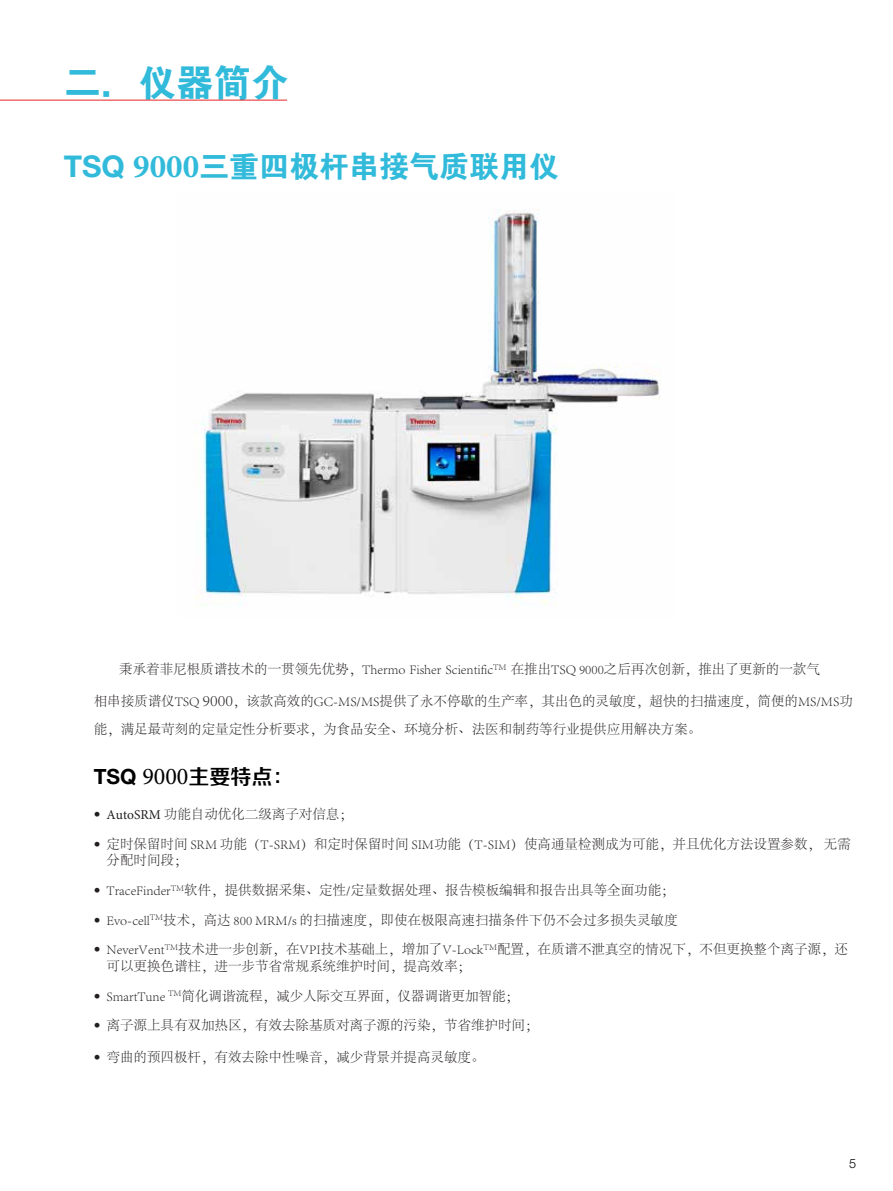
<style>
.page{position:relative;width:893px;height:1191px;background:#fff}
.page>*{position:absolute;margin:0;border:0;box-sizing:border-box;transform-origin:0 0}
.t1{font:37.5px "FZDHTJW GB1 0";color:#31bada}
.t2{font:30px "FZDHTJW GB1 0";color:#31bada}
.t3{font:21px "FZZZHONGJW GB1 0";color:#000}
.t4{font:300 13.5px/16.2px "Adobe Song Std";color:#231f20}
.t5{font:300 12.75px "Helvetica Neue LT Std";color:#000}
.s1{font-family:"Helvetica Neue LT Std";font-weight:700}
.s2{font-family:"Minion Pro";font-weight:700;font-size:33px}
.s3{font-size:16.5px}
.s4{font-family:"Minion Pro";font-size:24px}
.s5{font-family:"Helvetica Neue LT Std"}
.s6{font-family:"Minion Pro";font-weight:400}
</style>
<div class="page">
<hr style="left:0;top:100px;width:287px;height:1px;background:#e72426">
<img style="left:195px;top:209px;width:466px;height:397px">
<h1 class="t1" style="left:64px;top:62px;width:226px">二．仪器简介</h1>
<h2 class="t2" style="left:64px;top:150px;width:497px"><span class="s1">TSQ</span> <span class="s2">9000</span>三重四极杆串接气质联用仪</h2>
<p class="t4" style="left:119px;top:662px;width:702px">秉承着菲尼根质谱技术的一贯领先优势，Thermo Fisher Scientific<sup>TM</sup> 在推出TSQ 9000之后再次创新，推出了更新的一款气</p>
<p class="t4" style="left:94px;top:688px;width:760px;line-height:28px">相串接质谱仪TSQ <span class="s3">9000</span>，该款高效的GC-MS/MS提供了永不停歇的生产率，其出色的灵敏度，超快的扫描速度，简便的MS/MS功能，满足最苛刻的定量定性分析要求，为食品安全、环境分析、法医和制药等行业提供应用解决方案。</p>
<h3 class="t3" style="left:94px;top:764px;width:201px"><span class="s1">TSQ</span> <span class="s4">9000</span>主要特点：</h3>
<p class="t4" style="left:94px;top:806px;width:261px"><span class="s5">•</span> <span class="s6">AutoSRM</span> 功能自动优化二级离子对信息；</p>
<p class="t4" style="left:107px;top:836px;width:746px;text-indent:-13px"><span class="s5">•</span> 定时保留时间 SRM 功能（T-SRM）和定时保留时间 SIM功能（T-SIM）使高通量检测成为可能，并且优化方法设置参数， 无需分配时间段；</p>
<p class="t4" style="left:94px;top:882px;width:582px"><span class="s5">•</span> TraceFinder<sup>TM</sup>软件，提供数据采集、定性/定量数据处理、报告模板编辑和报告出具等全面功能；</p>
<p class="t4" style="left:94px;top:912px;width:585px"><span class="s5">•</span> Evo-cell<sup>TM</sup>技术，高达 800 MRM/s 的扫描速度，即使在极限高速扫描条件下仍不会过多损失灵敏度</p>
<p class="t4" style="left:107px;top:942px;width:743px;text-indent:-13px"><span class="s5">•</span> NeverVent<sup>TM</sup>技术进一步创新，在VPI技术基础上，增加了V-Lock<sup>TM</sup>配置，在质谱不泄真空的情况下，不但更换整个离子源，还可以更换色谱柱，进一步节省常规系统维护时间，提高效率；</p>
<p class="t4" style="left:94px;top:988px;width:427px"><span class="s5">•</span> SmartTune <sup>TM</sup>简化调谐流程，减少人际交互界面，仪器调谐更加智能；</p>
<p class="t4" style="left:94px;top:1018px;width:446px"><span class="s5">•</span> 离子源上具有双加热区，有效去除基质对离子源的污染，节省维护时间；</p>
<p class="t4" style="left:94px;top:1049px;width:392px"><span class="s5">•</span> 弯曲的预四极杆，有效去除中性噪音，减少背景并提高灵敏度。</p>
<p class="t5" style="left:849px;top:1155px;width:9px">5</p>
</div>
